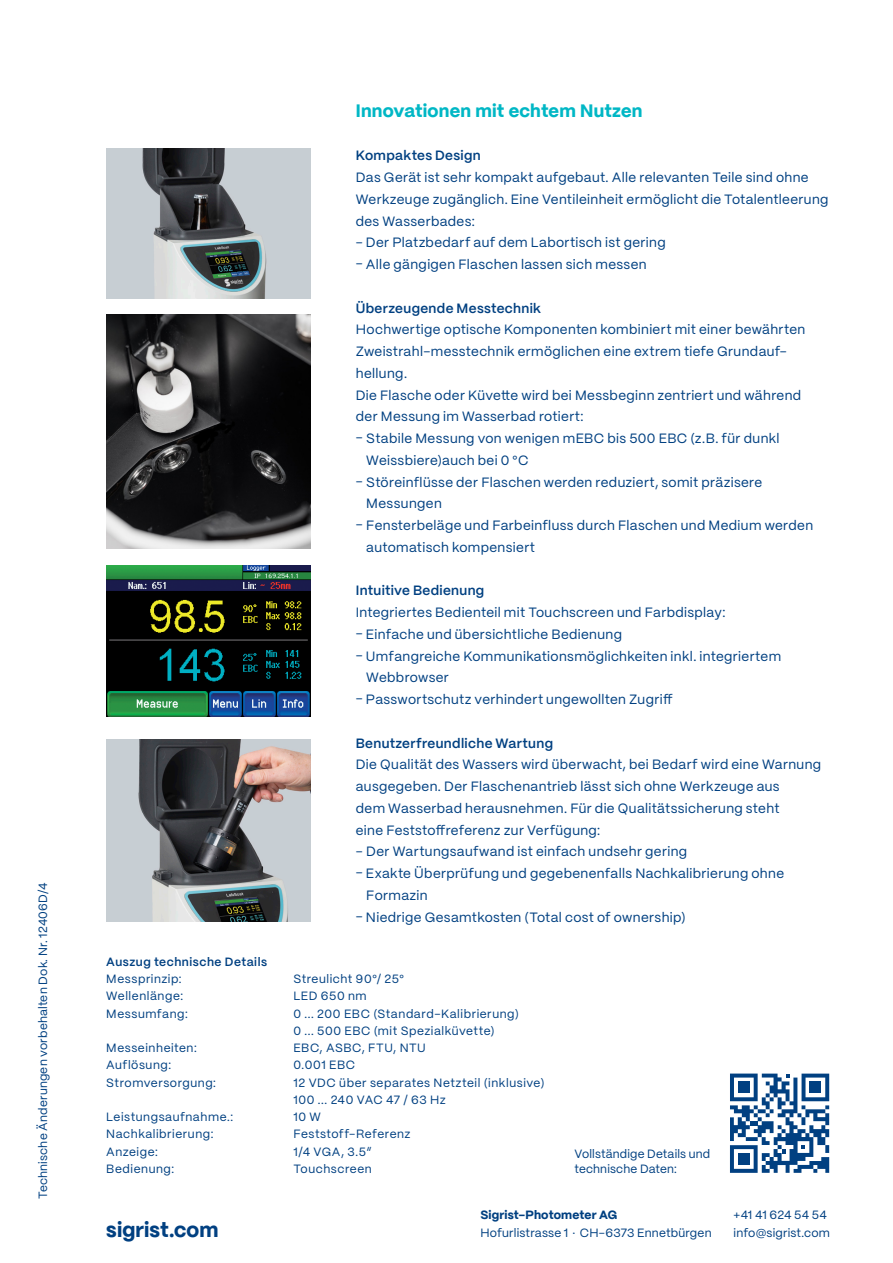
<style>
.page{position:relative;width:893px;height:1263px;background:#fff}
.page>*{position:absolute;margin:0;border:0;box-sizing:border-box;transform-origin:0 0}
.t1{font:800 21px "PP Mori";letter-spacing:.01em;color:#014081}
.t2{font:800 18px "PP Mori";letter-spacing:.015em;color:#00b7c5}
.Grundtext{font:13.5px/21.8px "PP Mori";letter-spacing:.025em;color:#014081}
.Grundtext_Aufzählung{font:13.5px/21.8px "PP Mori";letter-spacing:.025em;color:#014081}
.Übertitel{font:600 13.5px "PP Mori";letter-spacing:.025em;color:#014081}
._10_RS_TD_Grundtext{font:12px "PP Mori";letter-spacing:.04em;color:#014081}
._10_RS_TD_Grundtext-2{font:12px/14.7px "PP Mori";letter-spacing:.015em;color:#014081}
._10_RS_TD_Grundtext-3{font:600 12px "PP Mori";letter-spacing:.045em;color:#014081}
.t3{font:800 12px "PP Mori";letter-spacing:.01em;color:#014081}
._10_RS_TD_Grundtext-4{font:12px "PP Mori";letter-spacing:.005em;color:#014081}
</style>
<div class="page">
<img style="left:106px;top:149px;width:204px;height:150px">
<img style="left:106px;top:566px;width:204px;height:151px">
<img style="left:106px;top:740px;width:204px;height:181px">
<img style="left:106px;top:315px;width:204px;height:233px">
<svg style="left:730px;top:1073px;width:99px;height:100px"></svg>
<p class="_10_RS_TD_Grundtext-2" style="left:35px;top:1199px;width:318px;rotate:-90deg">Technische Änderungen vorbehalten Dok. Nr. 12406D/4</p>
<p class="t2" style="left:356px;top:95px;width:288px">Innovationen mit echtem Nutzen</p>
<p class="Übertitel" style="left:356px;top:144px;width:126px">Kompaktes Design</p>
<p class="Grundtext" style="left:356px;top:166px;width:474px">Das Gerät ist sehr kompakt aufgebaut. Alle relevanten Teile sind ohne<br>Werkzeuge zugänglich. Eine Ventileinheit ermöglicht die Totalentleerung des Wasserbades:</p>
<p class="Grundtext_Aufzählung" style="left:356px;top:231px;width:311px">- Der Platzbedarf auf dem Labortisch ist gering</p>
<p class="Grundtext_Aufzählung" style="left:356px;top:253px;width:292px">- Alle gängigen Flaschen lassen sich messen</p>
<p class="Übertitel" style="left:356px;top:296px;width:187px">Überzeugende Messtechnik</p>
<p class="Grundtext" style="left:356px;top:318px;width:451px">Hochwertige optische Komponenten kombiniert mit einer bewährten<br>Zweistrahl-messtechnik ermöglichen eine extrem tiefe Grundauf&shy;hellung.</p>
<p class="Grundtext" style="left:356px;top:383px;width:447px">Die Flasche oder Küvette wird bei Messbeginn zentriert und während der Messung im Wasserbad rotiert:</p>
<p class="Grundtext_Aufzählung" style="left:366px;top:427px;width:415px;text-indent:-11px">- Stabile Messung von wenigen mEBC bis 500 EBC (z.B. für dunkl<br>Weissbiere)auch bei 0 °C</p>
<p class="Grundtext_Aufzählung" style="left:366px;top:470px;width:397px;text-indent:-11px">- Störeinflüsse der Flaschen werden reduziert, somit präzisere<br>Messungen</p>
<p class="Grundtext_Aufzählung" style="left:366px;top:514px;width:448px;text-indent:-11px">- Fensterbeläge und Farbeinfluss durch Flaschen und Medium werden automatisch kompensiert</p>
<p class="Übertitel" style="left:356px;top:579px;width:130px">Intuitive Bedienung</p>
<p class="Grundtext" style="left:356px;top:601px;width:371px">Integriertes Bedienteil mit Touchscreen und Farbdisplay:</p>
<p class="Grundtext_Aufzählung" style="left:356px;top:622px;width:268px">- Einfache und übersichtliche Bedienung</p>
<p class="Grundtext_Aufzählung" style="left:366px;top:644px;width:416px;text-indent:-11px">- Umfangreiche Kommunikationsmöglichkeiten inkl. integriertem<br>Webbrowser</p>
<p class="Grundtext_Aufzählung" style="left:356px;top:688px;width:318px">- Passwortschutz verhindert ungewollten Zugriff</p>
<p class="Übertitel" style="left:356px;top:731px;width:199px">Benutzerfreundliche Wartung</p>
<p class="Grundtext" style="left:356px;top:753px;width:467px">Die Qualität des Wassers wird überwacht, bei Bedarf wird eine Warnung ausgegeben. Der Flaschenantrieb lässt sich ohne Werkzeuge aus<br>dem Wasserbad herausnehmen. Für die Qualitätssicherung steht<br>eine Feststoffreferenz zur Verfügung:</p>
<p class="Grundtext_Aufzählung" style="left:356px;top:840px;width:333px">- Der Wartungsaufwand ist einfach undsehr gering</p>
<p class="Grundtext_Aufzählung" style="left:366px;top:862px;width:419px;text-indent:-11px">- Exakte Überprüfung und gegebenenfalls Nachkalibrierung ohne<br>Formazin</p>
<p class="Grundtext_Aufzählung" style="left:356px;top:905px;width:331px">- Niedrige Gesamtkosten (Total cost of ownership)</p>
<p class="_10_RS_TD_Grundtext-3" style="left:106px;top:951px;width:162px">Auszug technische Details</p>
<p class="_10_RS_TD_Grundtext" style="left:106px;top:968px;width:77px">Messprinzip:</p>
<p class="_10_RS_TD_Grundtext" style="left:293px;top:968px;width:112px">Streulicht 90°/ 25°</p>
<p class="_10_RS_TD_Grundtext" style="left:106px;top:986px;width:78px">Wellenlänge:</p>
<p class="_10_RS_TD_Grundtext" style="left:293px;top:986px;width:75px">LED 650 nm</p>
<p class="_10_RS_TD_Grundtext" style="left:106px;top:1003px;width:83px">Messumfang:</p>
<p class="_10_RS_TD_Grundtext" style="left:293px;top:1003px;width:227px">0 ... 200 EBC (Standard-Kalibrierung)</p>
<p class="_10_RS_TD_Grundtext" style="left:293px;top:1020px;width:203px">0 ... 500 EBC (mit Spezialküvette)</p>
<p class="_10_RS_TD_Grundtext" style="left:106px;top:1037px;width:92px">Messeinheiten:</p>
<p class="_10_RS_TD_Grundtext" style="left:293px;top:1037px;width:134px">EBC, ASBC, FTU, NTU</p>
<p class="_10_RS_TD_Grundtext" style="left:106px;top:1055px;width:66px">Auflösung:</p>
<p class="_10_RS_TD_Grundtext" style="left:293px;top:1055px;width:63px">0.001 EBC</p>
<p class="_10_RS_TD_Grundtext" style="left:106px;top:1072px;width:111px">Stromversorgung:</p>
<p class="_10_RS_TD_Grundtext" style="left:293px;top:1072px;width:253px">12 VDC über separates Netzteil (inklusive)</p>
<p class="_10_RS_TD_Grundtext" style="left:293px;top:1089px;width:154px">100 ... 240 VAC 47 / 63 Hz</p>
<p class="_10_RS_TD_Grundtext" style="left:106px;top:1106px;width:128px">Leistungsaufnahme.:</p>
<p class="_10_RS_TD_Grundtext" style="left:293px;top:1106px;width:29px">10 W</p>
<p class="_10_RS_TD_Grundtext" style="left:106px;top:1124px;width:109px">Nachkalibrierung:</p>
<p class="_10_RS_TD_Grundtext" style="left:293px;top:1124px;width:119px">Feststoff-Referenz</p>
<p class="_10_RS_TD_Grundtext" style="left:106px;top:1141px;width:53px">Anzeige:</p>
<p class="_10_RS_TD_Grundtext" style="left:293px;top:1141px;width:80px">1/4 VGA, 3.5“</p>
<p class="_10_RS_TD_Grundtext" style="left:106px;top:1158px;width:69px">Bedienung:</p>
<p class="_10_RS_TD_Grundtext" style="left:293px;top:1158px;width:80px">Touchscreen</p>
<p class="_10_RS_TD_Grundtext-2" style="left:574px;top:1146px;width:137px">Vollständige Details und technische Daten:</p>
<p class="t1" style="left:106px;top:1211px;width:114px">sigrist.com</p>
<p class="t3" style="left:480px;top:1204px;width:138px">Sigrist-Photometer AG</p>
<p class="_10_RS_TD_Grundtext-2" style="left:480px;top:1224px;width:233px">Hofurlistrasse 1 · CH-6373 Ennetbürgen</p>
<p class="_10_RS_TD_Grundtext-4" style="left:734px;top:1204px;width:95px">+41 41 624 54 54</p>
<p class="_10_RS_TD_Grundtext-2" style="left:734px;top:1224px;width:98px">info@sigrist.com</p>
</div>
